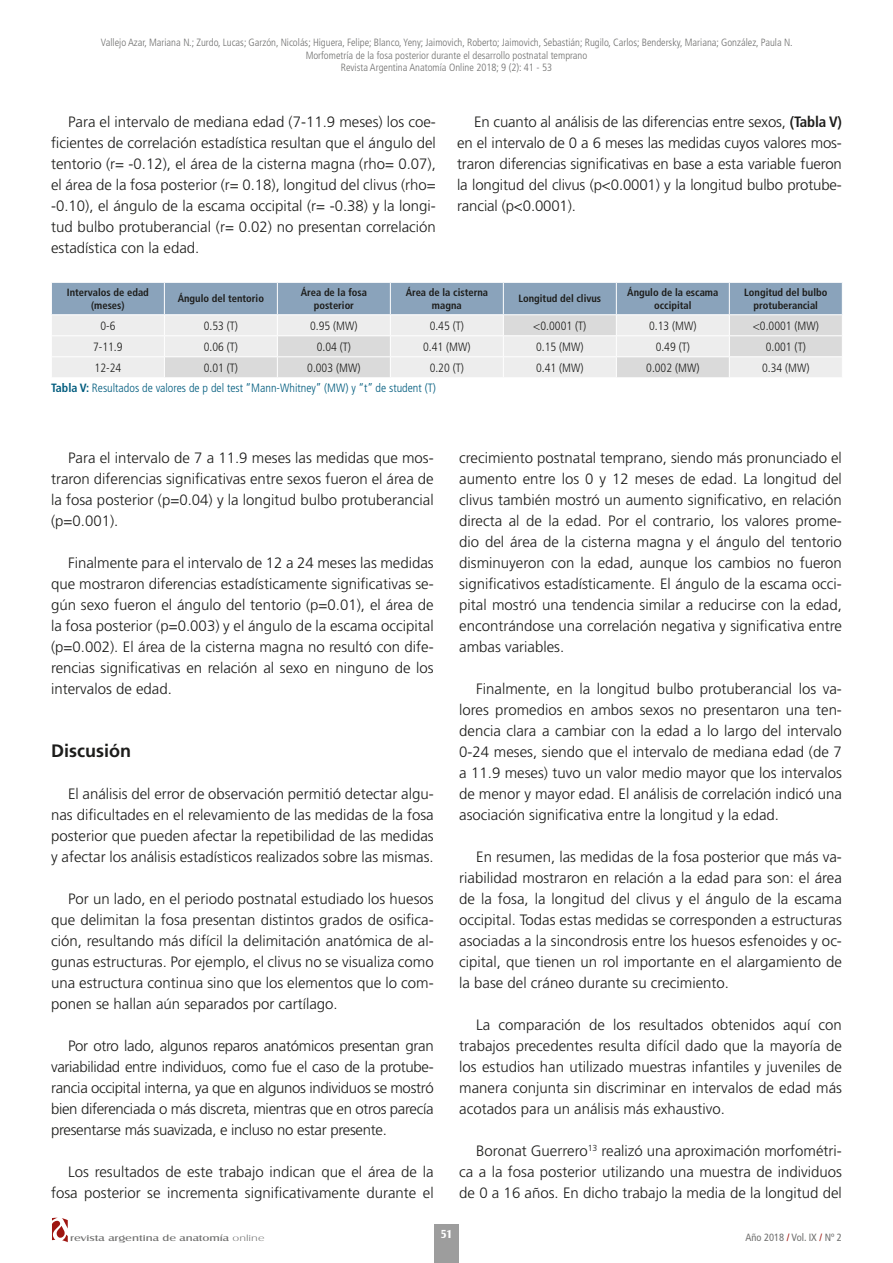
<style>
.page{position:relative;width:893px;height:1263px;background:#fff}
.page>*{position:absolute;margin:0;border:0;box-sizing:border-box;transform-origin:0 0}
.t1{font:700 18px "Frutiger LT Std";color:#1d1d1b}
.t2{font:300 15px/21px "Frutiger LT Std";color:#1d1d1b;text-align:justify}
.t3{font:300 condensed 12px "Frutiger LT Std";color:#1d1d1b}
.t4{font:300 condensed 12px "Frutiger LT Std";color:#005c7e}
.t5{font:700 12px "Castle T";color:#fff}
.t6{font:300 condensed 10.5px/12.6px "Frutiger LT Std";color:#70706f;text-align:center}
.t7{font:700 condensed 10.5px/12.6px "Frutiger LT Std";color:#1d1d1b;text-align:center}
.t8{font:condensed 10.5px "Frutiger LT Std";color:#70706f}
.t9{font:9px "Castle T";color:#6f6f6e;scale:1.4 1}
.s1{font-weight:700;font-stretch:condensed}
.s2{font-weight:700}
.s3{font-family:"Castle T Ligh"}
.s4{color:#9f1610}
</style>
<div class="page">
<svg style="left:52px;top:1218px;width:16px;height:24px"></svg>
<div style="left:434px;top:1224px;width:24px;height:39px;background:#9d9d9d"></div>
<svg style="left:51px;top:282px;width:792px;height:95px;background:#cad2da"></svg>
<p class="t6" style="left:101px;top:36px;width:693px">Vallejo Azar, Mariana N.; Zurdo, Lucas; Garzón, Nicolás; Higuera, Felipe; Blanco, Yeny; Jaimovich, Roberto; Jaimovich, Sebastián; Rugilo, Carlos; Bendersky, Mariana; González, Paula N.<br>Morfometría de la fosa posterior durante el desarrollo postnatal temprano<br>Revista Argentina Anatomía Online 2018; 9 (2): 41 - 53</p>
<p class="t2" style="left:51px;top:112px;width:386px;text-indent:17px">Para el intervalo de mediana edad (7-11.9 meses) los coe&shy;ficientes de correlación estadística resultan que el ángulo del tentorio (r= -0.12), el área de la cisterna magna (rho= 0.07), el área de la fosa posterior (r= 0.18), longitud del clivus (rho= -0.10), el ángulo de la escama occipital (r= -0.38) y la longi&shy;tud bulbo protuberancial (r= 0.02) no presentan correlación estadística con la edad.</p>
<p class="t2" style="left:457px;top:112px;width:386px;text-indent:17px">En cuanto al análisis de las diferencias entre sexos, <span class="s1">(Tabla V) </span>en el intervalo de 0 a 6 meses las medidas cuyos valores mos&shy;traron diferencias significativas en base a esta variable fueron la longitud del clivus (p&lt;0.0001) y la longitud bulbo protube&shy;rancial (p&lt;0.0001).</p>
<p class="t7" style="left:67px;top:286px;width:84px">Intervalos de edad (meses)</p>
<p class="t7" style="left:178px;top:293px;width:88px">Ángulo del tentorio</p>
<p class="t7" style="left:301px;top:286px;width:68px">Área de la fosa posterior</p>
<p class="t7" style="left:406px;top:286px;width:84px">Área de la cisterna magna</p>
<p class="t7" style="left:518px;top:293px;width:84px">Longitud del clivus</p>
<p class="t7" style="left:627px;top:286px;width:93px">Ángulo de la escama occipital</p>
<p class="t7" style="left:744px;top:286px;width:85px">Longitud del bulbo protuberancial</p>
<p class="t3" style="left:100px;top:319px;width:17px">0-6</p>
<p class="t3" style="left:204px;top:319px;width:36px">0.53 (T)</p>
<p class="t3" style="left:310px;top:319px;width:49px">0.95 (MW)</p>
<p class="t3" style="left:430px;top:319px;width:36px">0.45 (T)</p>
<p class="t3" style="left:533px;top:319px;width:55px">&lt;0.0001 (T)</p>
<p class="t3" style="left:649px;top:319px;width:49px">0.13 (MW)</p>
<p class="t3" style="left:753px;top:319px;width:68px">&lt;0.0001 (MW)</p>
<p class="t3" style="left:93px;top:340px;width:31px">7-11.9</p>
<p class="t3" style="left:204px;top:340px;width:36px">0.06 (T)</p>
<p class="t3" style="left:317px;top:340px;width:36px">0.04 (T)</p>
<p class="t3" style="left:423px;top:340px;width:49px">0.41 (MW)</p>
<p class="t3" style="left:536px;top:340px;width:49px">0.15 (MW)</p>
<p class="t3" style="left:656px;top:340px;width:36px">0.49 (T)</p>
<p class="t3" style="left:766px;top:340px;width:42px">0.001 (T)</p>
<p class="t3" style="left:95px;top:361px;width:28px">12-24</p>
<p class="t3" style="left:204px;top:361px;width:36px">0.01 (T)</p>
<p class="t3" style="left:307px;top:361px;width:55px">0.003 (MW)</p>
<p class="t3" style="left:430px;top:361px;width:36px">0.20 (T)</p>
<p class="t3" style="left:536px;top:361px;width:49px">0.41 (MW)</p>
<p class="t3" style="left:646px;top:361px;width:55px">0.002 (MW)</p>
<p class="t3" style="left:762px;top:361px;width:49px">0.34 (MW)</p>
<p class="t4" style="left:51px;top:381px;width:387px"><span class="s2">Tabla V:</span> Resultados de valores de p del test “Mann-Whitney” (MW) y “t” de student (T)</p>
<p class="t2" style="left:51px;top:448px;width:384px;text-indent:17px">Para el intervalo de 7 a 11.9 meses las medidas que mos&shy;traron diferencias significativas entre sexos fueron el área de la fosa posterior (p=0.04) y la longitud bulbo protuberancial (p=0.001).</p>
<p class="t2" style="left:51px;top:553px;width:384px;text-indent:17px">Finalmente para el intervalo de 12 a 24 meses las medidas que mostraron diferencias estadísticamente significativas se&shy;gún sexo fueron el ángulo del tentorio (p=0.01), el área de la fosa posterior (p=0.003) y el ángulo de la escama occipital (p=0.002). El área de la cisterna magna no resultó con dife&shy;rencias significativas en relación al sexo en ninguno de los intervalos de edad.</p>
<p class="t1" style="left:51px;top:740px;width:81px">Discusión</p>
<p class="t2" style="left:51px;top:784px;width:384px;text-indent:17px">El análisis del error de observación permitió detectar algu&shy;nas dificultades en el relevamiento de las medidas de la fosa posterior que pueden afectar la repetibilidad de las medidas y afectar los análisis estadísticos realizados sobre las mismas.</p>
<p class="t2" style="left:51px;top:889px;width:384px;text-indent:17px">Por un lado, en el periodo postnatal estudiado los huesos que delimitan la fosa presentan distintos grados de osifica&shy;ción, resultando más difícil la delimitación anatómica de al&shy;gunas estructuras. Por ejemplo, el clivus no se visualiza como una estructura continua sino que los elementos que lo com&shy;ponen se hallan aún separados por cartílago.</p>
<p class="t2" style="left:51px;top:1036px;width:384px;text-indent:17px">Por otro lado, algunos reparos anatómicos presentan gran variabilidad entre individuos, como fue el caso de la protube&shy;rancia occipital interna, ya que en algunos individuos se mostró bien diferenciada o más discreta, mientras que en otros parecía presentarse más suavizada, e incluso no estar presente.</p>
<p class="t2" style="left:51px;top:1162px;width:384px;text-align:right">Los resultados de este trabajo indican que el área de la fosa posterior se incrementa significativamente durante el</p>
<p class="t2" style="left:459px;top:448px;width:384px">crecimiento postnatal temprano, siendo más pronunciado el aumento entre los 0 y 12 meses de edad. La longitud del clivus también mostró un aumento significativo, en relación directa al de la edad. Por el contrario, los valores prome&shy;dio del área de la cisterna magna y el ángulo del tentorio disminuyeron con la edad, aunque los cambios no fueron significativos estadísticamente. El ángulo de la escama occi&shy;pital mostró una tendencia similar a reducirse con la edad, encontrándose una correlación negativa y significativa entre ambas variables.</p>
<p class="t2" style="left:459px;top:679px;width:384px;text-indent:17px">Finalmente, en la longitud bulbo protuberancial los va&shy;lores promedios en ambos sexos no presentaron una ten&shy;dencia clara a cambiar con la edad a lo largo del intervalo 0-24 meses, siendo que el intervalo de mediana edad (de 7 a 11.9 meses) tuvo un valor medio mayor que los intervalos de menor y mayor edad. El análisis de correlación indicó una asociación significativa entre la longitud y la edad.</p>
<p class="t2" style="left:459px;top:847px;width:384px;text-indent:17px">En resumen, las medidas de la fosa posterior que más va&shy;riabilidad mostraron en relación a la edad para son: el área de la fosa, la longitud del clivus y el ángulo de la escama occipital. Todas estas medidas se corresponden a estructuras asociadas a la sincondrosis entre los huesos esfenoides y oc&shy;cipital, que tienen un rol importante en el alargamiento de la base del cráneo durante su crecimiento.</p>
<p class="t2" style="left:459px;top:1015px;width:384px;text-indent:17px">La comparación de los resultados obtenidos aquí con trabajos precedentes resulta difícil dado que la mayoría de los estudios han utilizado muestras infantiles y juveniles de manera conjunta sin discriminar en intervalos de edad más acotados para un análisis más exhaustivo.</p>
<p class="t2" style="left:459px;top:1141px;width:384px;text-indent:17px">Boronat Guerrero<sup>13</sup> realizó una aproximación morfométri&shy;ca a la fosa posterior utilizando una muestra de individuos de 0 a 16 años. En dicho trabajo la media de la longitud del</p>
<p class="t9" style="left:70px;top:1234px;width:140px">revista argentina de anatomía <span class="s3">online</span></p>
<p class="t5" style="left:440px;top:1227px;width:14px">51</p>
<p class="t8" style="left:745px;top:1231px;width:98px">Año 2018 <span class="s4">/</span> Vol. IX <span class="s4">/</span> Nº 2</p>
</div>
